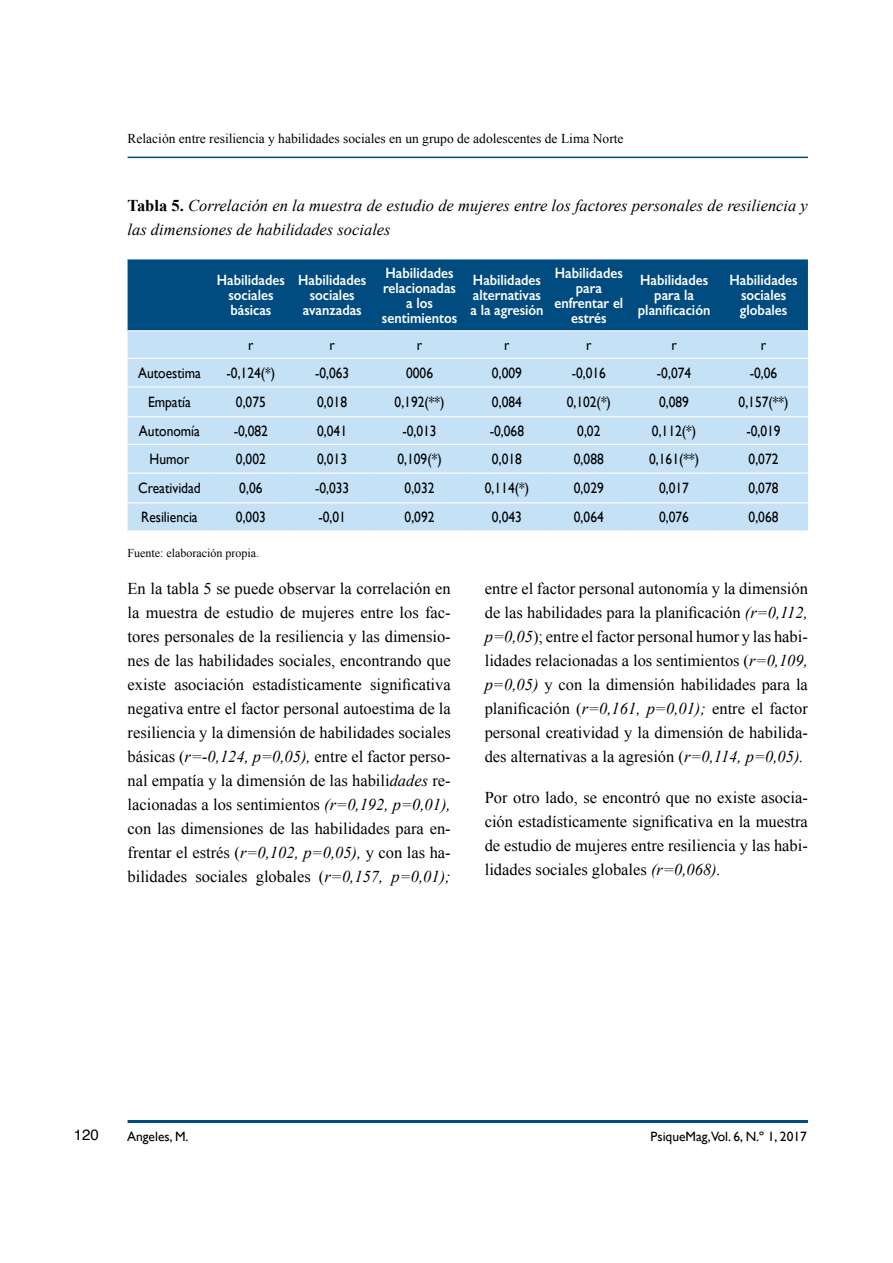
<style>
.page{position:relative;width:893px;height:1263px;background:#fff}
.page>*{position:absolute;margin:0;border:0;box-sizing:border-box;transform-origin:0 0}
.t1{font:16.5px/24px "Times New Roman";color:#000;text-align:justify}
.t2{font:italic 16.5px/24px "Times New Roman";color:#000}
.t3{font:15px "Gill Sans";color:#000;scale:.9 1}
.t4{font:600 15px/15px "Gill Sans";color:#fff;text-align:center;scale:.9 1}
.t5{font:15px "Helvetica";color:#000}
.t6{font:13.5px "Times New Roman";color:#000}
.t7{font:13.5px "Gill Sans";color:#000}
.t8{font:12px "Times New Roman";color:#000}
.s1{font-weight:700;font-style:normal}
.s2{font-style:italic}
</style>
<div class="page">
<hr style="left:128px;top:157px;width:680px;height:1px;background:#004b7f">
<hr style="left:128px;top:1120px;width:680px;height:3px;background:#004b7f">
<div style="left:128px;top:259px;width:680px;height:71px;background:#004b7f"></div>
<div style="left:128px;top:331px;width:680px;height:199px;background:#c4e1f6"></div>
<hr style="left:128px;top:358px;width:83px;height:1px;background:#fff">
<hr style="left:211px;top:358px;width:79px;height:1px;background:#fff">
<hr style="left:290px;top:358px;width:84px;height:1px;background:#fff">
<hr style="left:374px;top:358px;width:91px;height:1px;background:#fff">
<hr style="left:465px;top:358px;width:84px;height:1px;background:#fff">
<hr style="left:549px;top:358px;width:80px;height:1px;background:#fff">
<hr style="left:629px;top:358px;width:90px;height:1px;background:#fff">
<hr style="left:719px;top:358px;width:89px;height:1px;background:#fff">
<hr style="left:128px;top:386px;width:83px;height:1px;background:#fff">
<hr style="left:211px;top:386px;width:79px;height:1px;background:#fff">
<hr style="left:290px;top:386px;width:84px;height:1px;background:#fff">
<hr style="left:374px;top:386px;width:91px;height:1px;background:#fff">
<hr style="left:465px;top:386px;width:84px;height:1px;background:#fff">
<hr style="left:549px;top:386px;width:80px;height:1px;background:#fff">
<hr style="left:629px;top:386px;width:90px;height:1px;background:#fff">
<hr style="left:719px;top:386px;width:89px;height:1px;background:#fff">
<hr style="left:128px;top:416px;width:83px;height:1px;background:#fff">
<hr style="left:211px;top:416px;width:79px;height:1px;background:#fff">
<hr style="left:290px;top:416px;width:84px;height:1px;background:#fff">
<hr style="left:374px;top:416px;width:91px;height:1px;background:#fff">
<hr style="left:465px;top:416px;width:84px;height:1px;background:#fff">
<hr style="left:549px;top:416px;width:80px;height:1px;background:#fff">
<hr style="left:629px;top:416px;width:90px;height:1px;background:#fff">
<hr style="left:719px;top:416px;width:89px;height:1px;background:#fff">
<hr style="left:128px;top:444px;width:83px;height:1px;background:#fff">
<hr style="left:211px;top:444px;width:79px;height:1px;background:#fff">
<hr style="left:290px;top:444px;width:84px;height:1px;background:#fff">
<hr style="left:374px;top:444px;width:91px;height:1px;background:#fff">
<hr style="left:465px;top:444px;width:84px;height:1px;background:#fff">
<hr style="left:549px;top:444px;width:80px;height:1px;background:#fff">
<hr style="left:629px;top:444px;width:90px;height:1px;background:#fff">
<hr style="left:719px;top:444px;width:89px;height:1px;background:#fff">
<hr style="left:128px;top:472px;width:83px;height:2px;background:#fff">
<hr style="left:211px;top:472px;width:79px;height:2px;background:#fff">
<hr style="left:290px;top:472px;width:84px;height:2px;background:#fff">
<hr style="left:374px;top:472px;width:91px;height:2px;background:#fff">
<hr style="left:465px;top:472px;width:84px;height:2px;background:#fff">
<hr style="left:549px;top:472px;width:80px;height:2px;background:#fff">
<hr style="left:629px;top:472px;width:90px;height:2px;background:#fff">
<hr style="left:719px;top:472px;width:89px;height:2px;background:#fff">
<hr style="left:128px;top:502px;width:83px;height:1px;background:#fff">
<hr style="left:211px;top:502px;width:79px;height:1px;background:#fff">
<hr style="left:290px;top:502px;width:84px;height:1px;background:#fff">
<hr style="left:374px;top:502px;width:91px;height:1px;background:#fff">
<hr style="left:465px;top:502px;width:84px;height:1px;background:#fff">
<hr style="left:549px;top:502px;width:80px;height:1px;background:#fff">
<hr style="left:629px;top:502px;width:90px;height:1px;background:#fff">
<hr style="left:719px;top:502px;width:89px;height:1px;background:#fff">
<p class="t6" style="left:128px;top:129px;width:498px">Relación entre resiliencia y habilidades sociales en un grupo de adolescentes de Lima Norte</p>
<p class="t2" style="left:128px;top:193px;width:682px"><span class="s1">Tabla 5.</span> Correlación en la muestra de estudio de mujeres entre los factores personales de resiliencia y las dimensiones de habilidades sociales</p>
<p class="t4" style="left:217px;top:273px;width:77px">Habilidades sociales básicas</p>
<p class="t4" style="left:298px;top:273px;width:77px">Habilidades sociales avanzadas</p>
<p class="t4" style="left:382px;top:265px;width:85px">Habilidades relacionadas a los sentimientos</p>
<p class="t4" style="left:470px;top:273px;width:83px;text-align:left">Habilidades alternativas a la agresión</p>
<p class="t4" style="left:554px;top:265px;width:78px">Habilidades para enfrentar el estrés</p>
<p class="t4" style="left:638px;top:273px;width:82px">Habilidades para la planificación</p>
<p class="t4" style="left:730px;top:273px;width:77px">Habilidades sociales globales</p>
<p class="t3" style="left:248px;top:336px;width:7px">r</p>
<p class="t3" style="left:330px;top:336px;width:7px">r</p>
<p class="t3" style="left:417px;top:336px;width:7px">r</p>
<p class="t3" style="left:504px;top:336px;width:7px">r</p>
<p class="t3" style="left:586px;top:336px;width:7px">r</p>
<p class="t3" style="left:671px;top:336px;width:7px">r</p>
<p class="t3" style="left:761px;top:336px;width:7px">r</p>
<p class="t3" style="left:138px;top:364px;width:71px">Autoestima</p>
<p class="t3" style="left:227px;top:364px;width:56px">-0,124(*)</p>
<p class="t3" style="left:315px;top:364px;width:40px">-0,063</p>
<p class="t3" style="left:406px;top:364px;width:31px">0006</p>
<p class="t3" style="left:492px;top:364px;width:35px">0,009</p>
<p class="t3" style="left:572px;top:364px;width:40px">-0,016</p>
<p class="t3" style="left:657px;top:364px;width:40px">-0,074</p>
<p class="t3" style="left:750px;top:364px;width:32px">-0,06</p>
<p class="t3" style="left:148px;top:393px;width:49px">Empatía</p>
<p class="t3" style="left:236px;top:393px;width:35px">0,075</p>
<p class="t3" style="left:317px;top:393px;width:35px">0,018</p>
<p class="t3" style="left:395px;top:393px;width:57px">0,192(**)</p>
<p class="t3" style="left:492px;top:393px;width:35px">0,084</p>
<p class="t3" style="left:567px;top:393px;width:51px">0,102(*)</p>
<p class="t3" style="left:659px;top:393px;width:35px">0,089</p>
<p class="t3" style="left:739px;top:393px;width:57px">0,157(**)</p>
<p class="t3" style="left:139px;top:422px;width:69px">Autonomía</p>
<p class="t3" style="left:234px;top:422px;width:40px">-0,082</p>
<p class="t3" style="left:317px;top:422px;width:35px">0,041</p>
<p class="t3" style="left:402px;top:422px;width:40px">-0,013</p>
<p class="t3" style="left:490px;top:422px;width:40px">-0,068</p>
<p class="t3" style="left:577px;top:422px;width:27px">0,02</p>
<p class="t3" style="left:652px;top:422px;width:51px">0,112(*)</p>
<p class="t3" style="left:746px;top:422px;width:40px">-0,019</p>
<p class="t3" style="left:150px;top:450px;width:46px">Humor</p>
<p class="t3" style="left:236px;top:450px;width:35px">0,002</p>
<p class="t3" style="left:317px;top:450px;width:35px">0,013</p>
<p class="t3" style="left:397px;top:450px;width:51px">0,109(*)</p>
<p class="t3" style="left:492px;top:450px;width:35px">0,018</p>
<p class="t3" style="left:574px;top:450px;width:35px">0,088</p>
<p class="t3" style="left:649px;top:450px;width:57px">0,161(**)</p>
<p class="t3" style="left:749px;top:450px;width:35px">0,072</p>
<p class="t3" style="left:138px;top:479px;width:71px">Creatividad</p>
<p class="t3" style="left:239px;top:479px;width:27px">0,06</p>
<p class="t3" style="left:315px;top:479px;width:40px">-0,033</p>
<p class="t3" style="left:405px;top:479px;width:35px">0,032</p>
<p class="t3" style="left:485px;top:479px;width:51px">0,114(*)</p>
<p class="t3" style="left:574px;top:479px;width:35px">0,029</p>
<p class="t3" style="left:659px;top:479px;width:35px">0,017</p>
<p class="t3" style="left:749px;top:479px;width:35px">0,078</p>
<p class="t3" style="left:141px;top:508px;width:64px">Resiliencia</p>
<p class="t3" style="left:236px;top:508px;width:35px">0,003</p>
<p class="t3" style="left:318px;top:508px;width:32px">-0,01</p>
<p class="t3" style="left:405px;top:508px;width:35px">0,092</p>
<p class="t3" style="left:492px;top:508px;width:35px">0,043</p>
<p class="t3" style="left:574px;top:508px;width:35px">0,064</p>
<p class="t3" style="left:659px;top:508px;width:35px">0,076</p>
<p class="t3" style="left:749px;top:508px;width:35px">0,068</p>
<p class="t8" style="left:128px;top:545px;width:133px">Fuente: elaboración propia.</p>
<p class="t1" style="left:128px;top:576px;width:325px">En la tabla 5 se puede observar la correlación en la muestra de estudio de mujeres entre los fac&shy;tores personales de la resiliencia y las dimensio&shy;nes de las habilidades sociales, encontrando que existe asociación estadísticamente significativa negativa entre el factor personal autoestima de la resiliencia y la dimensión de habilidades sociales básicas (<span class="s2">r=-0,124, p=0,05),</span> entre el factor perso&shy;nal empatía y la dimensión de las habili<span class="s2">dades</span> re&shy;lacionadas a los sentimientos <span class="s2">(r=0,192, p=0,01), </span>con las dimensiones de las habilidades para en&shy;frentar el estrés (<span class="s2">r=0,102, p=0,05),</span> y con las ha&shy;bilidades sociales globales (<span class="s2">r=0,157, p=0,01);</span></p>
<p class="t1" style="left:485px;top:576px;width:325px">entre el factor personal autonomía y la dimensión de las habilidades para la planificación <span class="s2">(r=0,112, p=0,05</span>); entre el factor personal humor y las habi&shy;lidades relacionadas a los sentimientos (<span class="s2">r=0,109, p=0,05)</span> y con la dimensión habilidades para la planificación (<span class="s2">r=0,161, p=0,01);</span> entre el factor personal creatividad y la dimensión de habilida&shy;des alternativas a la agresión (<span class="s2">r=0,114, p=0,05).</span></p>
<p class="t1" style="left:485px;top:785px;width:325px">Por otro lado, se encontró que no existe asocia&shy;ción estadísticamente significativa en la muestra de estudio de mujeres entre resiliencia y las habi&shy;lidades sociales globales <span class="s2">(r=0,068).</span></p>
<p class="t5" style="left:74px;top:1123px;width:27px">120</p>
<p class="t7" style="left:127px;top:1128px;width:63px">Angeles, M.</p>
<p class="t7" style="left:651px;top:1128px;width:158px">PsiqueMag,Vol. 6, N.º 1, 2017</p>
</div>
